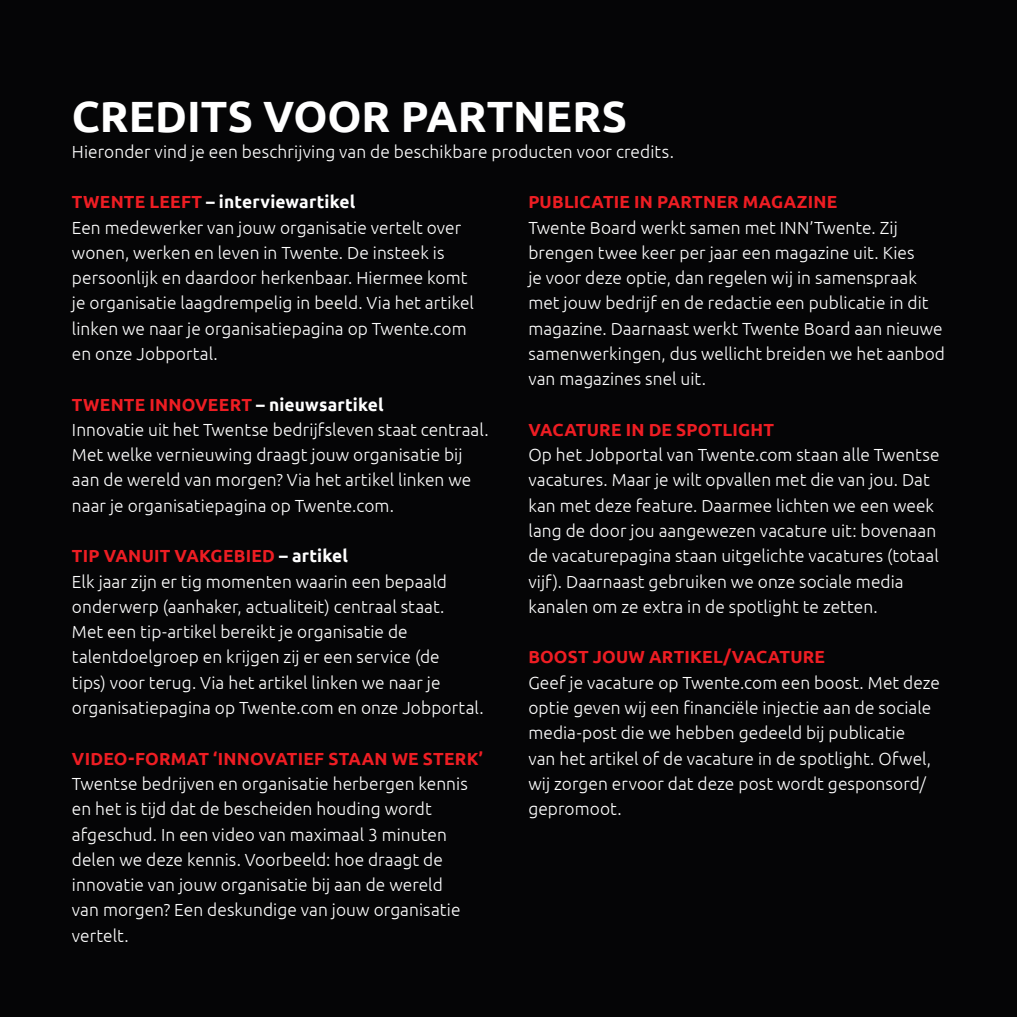
<style>
.page{position:relative;width:1017px;height:1017px;background:#050506}
.page>*{position:absolute;margin:0;border:0;box-sizing:border-box;transform-origin:0 0}
.t1{font:700 43.75px "Ubuntu";color:#fff}
.t2{font:300 17.5px/25.2px "Ubuntu";letter-spacing:.005em;color:#fff}
.t3{font:700 17.5px "Ubuntu";letter-spacing:.015em;color:#ee1d23}
.s1{font-weight:700;color:#ee1d23}
.s2{font-weight:700}
</style>
<div class="page">
<h1 class="t1" style="left:72px;top:90px;width:557px">CREDITS VOOR PARTNERS</h1>
<p class="t2" style="left:72px;top:138px;width:604px">Hieronder vind je een beschrijving van de beschikbare producten voor credits.</p>
<p class="t2" style="left:72px;top:189px;width:404px"><span class="s1">TWENTE LEEFT</span> <span class="s2">– interviewartikel<br></span>Een medewerker van jouw organisatie vertelt over wonen, werken en leven in Twente. De insteek is persoonlijk en daardoor herkenbaar. Hiermee komt je organisatie laagdrempelig in beeld. Via het artikel linken we naar je organisatiepagina op Twente.com en onze Jobportal.</p>
<p class="t2" style="left:72px;top:391px;width:418px"><span class="s1">TWENTE INNOVEERT</span> <span class="s2">– nieuwsartikel<br></span>Innovatie uit het Twentse bedrijfsleven staat centraal.<br>Met welke vernieuwing draagt jouw organisatie bij aan de wereld van morgen? Via het artikel linken we naar je organisatiepagina op Twente.com.</p>
<p class="t2" style="left:72px;top:543px;width:413px"><span class="s1">TIP VANUIT VAKGEBIED</span> <span class="s2">– artikel<br></span>Elk jaar zijn er tig momenten waarin een bepaald onderwerp (aanhaker, actualiteit) centraal staat.<br>Met een tip-artikel bereikt je organisatie de talentdoelgroep en krijgen zij er een service (de<br>tips) voor terug. Via het artikel linken we naar je organisatiepagina op Twente.com en onze Jobportal.</p>
<p class="t3" style="left:72px;top:748px;width:413px">VIDEO-FORMAT ‘INNOVATIEF STAAN WE STERK’</p>
<p class="t2" style="left:72px;top:771px;width:397px">Twentse bedrijven en organisatie herbergen kennis en het is tijd dat de bescheiden houding wordt afgeschud. In een video van maximaal 3 minuten delen we deze kennis. Voorbeeld: hoe draagt de innovatie van jouw organisatie bij aan de wereld van morgen? Een deskundige van jouw organisatie vertelt.</p>
<p class="t3" style="left:528px;top:191px;width:310px">PUBLICATIE IN PARTNER MAGAZINE</p>
<p class="t2" style="left:528px;top:214px;width:418px">Twente Board werkt samen met INN’Twente. Zij brengen twee keer per jaar een magazine uit. Kies<br>je voor deze optie, dan regelen wij in samenspraak met jouw bedrijf en de redactie een publicatie in dit magazine. Daarnaast werkt Twente Board aan nieuwe samenwerkingen, dus wellicht breiden we het aanbod van magazines snel uit.</p>
<p class="t3" style="left:528px;top:419px;width:247px">VACATURE IN DE SPOTLIGHT</p>
<p class="t2" style="left:528px;top:442px;width:413px">Op het Jobportal van Twente.com staan alle Twentse vacatures. Maar je wilt opvallen met die van jou. Dat kan met deze feature. Daarmee lichten we een week lang de door jou aangewezen vacature uit: bovenaan de vacaturepagina staan uitgelichte vacatures (totaal vijf). Daarnaast gebruiken we onze sociale media kanalen om ze extra in de spotlight te zetten.</p>
<p class="t3" style="left:528px;top:647px;width:298px">BOOST JOUW ARTIKEL/VACATURE</p>
<p class="t2" style="left:528px;top:669px;width:413px">Geef je vacature op Twente.com een boost. Met deze optie geven wij een financiële injectie aan de sociale media-post die we hebben gedeeld bij publicatie<br>van het artikel of de vacature in de spotlight. Ofwel, wij zorgen ervoor dat deze post wordt gesponsord/ gepromoot.</p>
</div>
